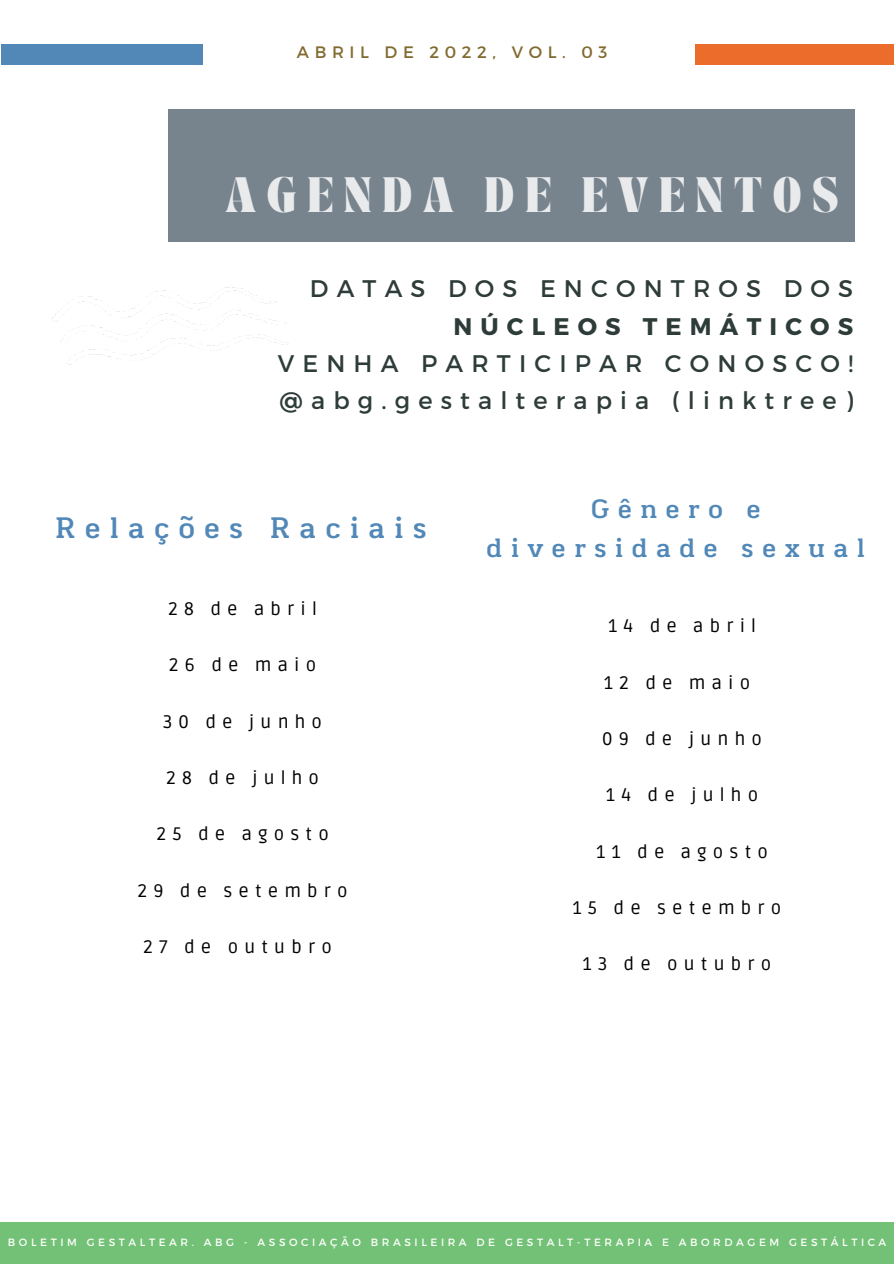
<style>
.page{position:relative;width:894px;height:1264px;background:#fff}
.page>*{position:absolute;margin:0;border:0;box-sizing:border-box;transform-origin:0 0}
.t1{font:700 30.45px "TANASHFORD";letter-spacing:.34em;color:#fff}
.t2{font:28.65px "RTL Jannah Medium";letter-spacing:.34em;color:#5188b8}
.t3{font:25.65px/39.5px "RTL Jannah Medium";letter-spacing:.34em;color:#5188b8;text-align:center}
.t4{font:24px/37.2px "Montserrat";letter-spacing:.34em;color:#051613}
.t5{font:700 24px "Montserrat";letter-spacing:.34em;color:#051613}
.t6{font:18.15px "Ruda";letter-spacing:.34em;color:#000}
.t7{font:16.5px "Montserrat";letter-spacing:.34em;color:#816a2f}
.t8{font:10.5px "Montserrat";letter-spacing:.34em;color:#fff}
</style>
<div class="page">
<div style="left:0;top:1221px;width:893px;height:42px;background:#73c176"></div>
<div style="left:2px;top:44px;width:201px;height:20px;background:#5188b8"></div>
<div style="left:694px;top:44px;width:199px;height:20px;background:#ec6d2b"></div>
<div style="left:168px;top:109px;width:686px;height:132px;background:#77838d"></div>
<img style="left:51px;top:287px;width:238px;height:78px">
<p class="t7" style="left:297px;top:42px;width:312px">ABRIL DE 2022, VOL. 03</p>
<h1 class="t1" style="left:225px;top:175px;width:615px">AGENDA DE EVENTOS</h1>
<h3 class="t4" style="left:310px;top:269px;width:544px">DATAS DOS ENCONTROS DOS</h3>
<h3 class="t5" style="left:453px;top:310px;width:401px">NÚCLEOS TEMÁTICOS</h3>
<h3 class="t4" style="left:278px;top:343px;width:576px">VENHA PARTICIPAR CONOSCO! @abg.gestalterapia (linktree)</h3>
<p class="t2" style="left:55px;top:509px;width:372px">Relações Raciais</p>
<p class="t6" style="left:168px;top:598px;width:150px">28 de abril</p>
<p class="t6" style="left:169px;top:654px;width:149px">26 de maio</p>
<p class="t6" style="left:163px;top:711px;width:160px">30 de junho</p>
<p class="t6" style="left:166px;top:767px;width:154px">28 de julho</p>
<p class="t6" style="left:156px;top:823px;width:174px">25 de agosto</p>
<p class="t6" style="left:137px;top:879px;width:212px">29 de setembro</p>
<p class="t6" style="left:143px;top:936px;width:190px">27 de outubro</p>
<p class="t3" style="left:486px;top:489px;width:379px">Gênero e diversidade sexual</p>
<p class="t6" style="left:608px;top:615px;width:149px">14 de abril</p>
<p class="t6" style="left:603px;top:672px;width:148px">12 de maio</p>
<p class="t6" style="left:602px;top:728px;width:161px">09 de junho</p>
<p class="t6" style="left:605px;top:784px;width:154px">14 de julho</p>
<p class="t6" style="left:596px;top:841px;width:173px">11 de agosto</p>
<p class="t6" style="left:572px;top:897px;width:210px">15 de setembro</p>
<p class="t6" style="left:582px;top:953px;width:190px">13 de outubro</p>
<p class="t8" style="left:8px;top:1235px;width:879px">BOLETIM GESTALTEAR. ABG - ASSOCIAÇÃO BRASILEIRA DE GESTALT-TERAPIA E ABORDAGEM GESTÁLTICA</p>
</div>
